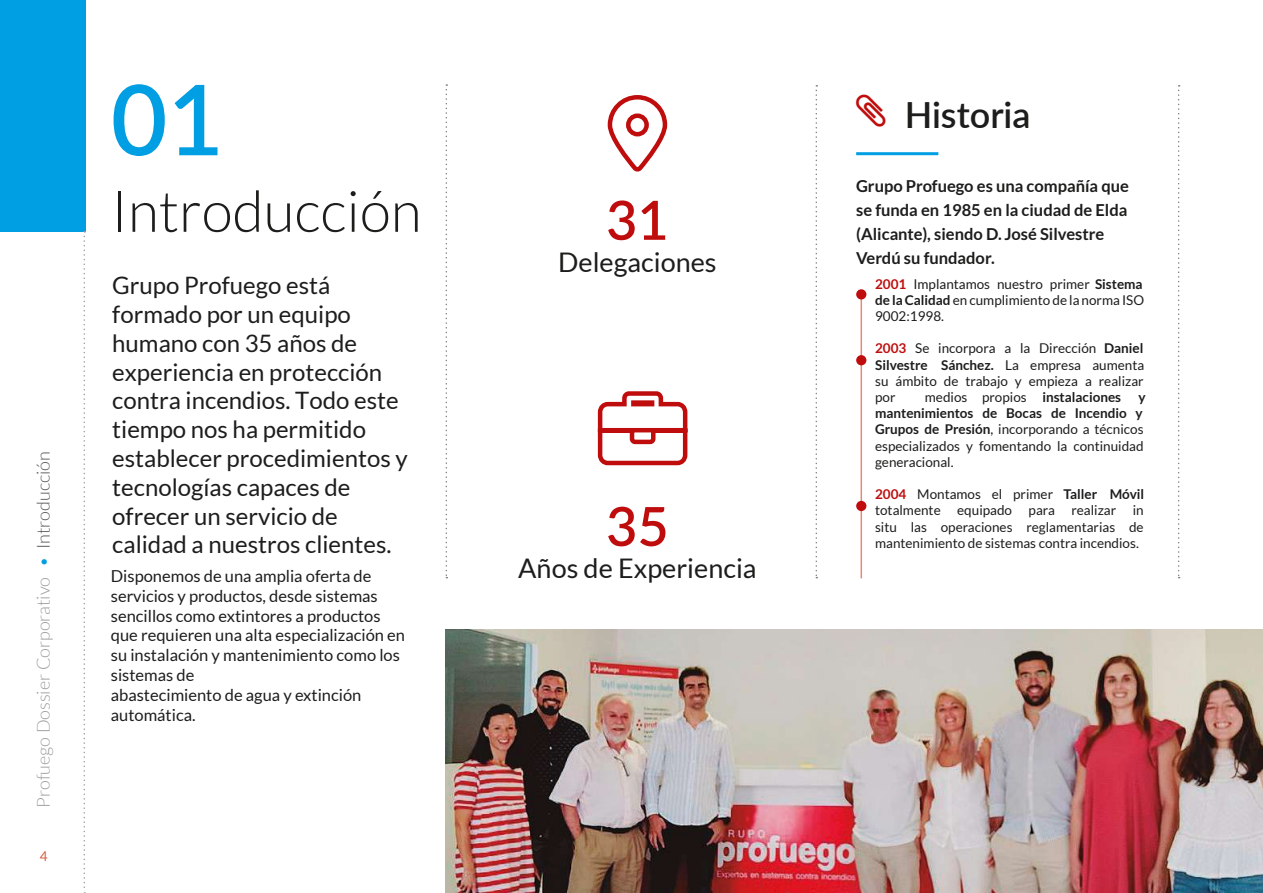
<style>
.page{position:relative;width:1263px;height:893px;background:#fff}
.page>*{position:absolute;margin:0;border:0;box-sizing:border-box;transform-origin:0 0}
.t1{font:600 97.5px "Lato";color:#009ee2}
.t2{font:300 57px "Lato";color:#1d1d1b}
.t3{font:600 54px "Lato";color:#bf0d0d}
.t4{font:600 36px "Lato";color:#1d1d1b}
.t5{font:27px "Lato";color:#1d1d1b}
.t6{font:24px/28.8px "Lato";color:#1d1d1b}
.t7{font:300 18px "Lato";color:#9c9b9b}
.t8{font:16.5px/19.8px "Lato";color:#1d1d1b}
.t9{font:700 16.5px/24px "Lato";color:#1d1d1b}
.t10{font:13.5px/16.2px "Lato";color:#1d1d1b;text-align:justify}
.t11{font:13.5px "Lato";color:#d35f43}
.s1{color:#009ee2}
.s2{color:#575756}
.s3{font-weight:700;color:#bf0d0d}
.s4{font-weight:700}
</style>
<div class="page">
<img style="left:446px;top:629px;width:817px;height:264px">
<hr style="left:860px;top:294px;width:2px;height:284px;background:#e08d72">
<div style="left:0;top:0;width:85px;height:232px;background:#009ee2"></div>
<svg style="left:84px;top:231px;width:1px;height:662px"></svg>
<hr style="left:856px;top:152px;width:82px;height:3px;background:#009ee2">
<svg style="left:446px;top:84px;width:1px;height:494px"></svg>
<svg style="left:815px;top:85px;width:2px;height:493px"></svg>
<svg style="left:1178px;top:85px;width:2px;height:493px"></svg>
<svg style="left:607px;top:95px;width:61px;height:77px"></svg>
<svg style="left:597px;top:391px;width:91px;height:75px"></svg>
<div style="left:856px;top:289px;width:10px;height:10px;background:#bf0d0d;border-radius:50%"></div>
<div style="left:856px;top:355px;width:10px;height:10px;background:#bf0d0d;border-radius:50%"></div>
<div style="left:856px;top:501px;width:10px;height:10px;background:#bf0d0d;border-radius:50%"></div>
<h3 class="t7" style="left:34px;top:808px;width:358px;rotate:-90deg">Profuego Dossier Corporativo <span class="s1">•</span> <span class="s2">Introducción</span></h3>
<p class="t11" style="left:40px;top:849px;width:9px">4</p>
<h1 class="t1" style="left:111px;top:49px;width:115px">01</h1>
<h2 class="t2" style="left:111px;top:181px;width:312px">Introducción</h2>
<p class="t6" style="left:112px;top:271px;width:297px">Grupo Profuego está formado por un equipo humano con 35 años de experiencia en protección contra incendios. Todo este tiempo nos ha permitido establecer procedimientos y tecnologías capaces de ofrecer un servicio de calidad a nuestros clientes.</p>
<p class="t8" style="left:111px;top:566px;width:296px">Disponemos de una amplia oferta de servicios y productos, desde sistemas sencillos como extintores a productos que requieren una alta especialización en su instalación y mantenimiento como los sistemas de<br>abastecimiento de agua y extinción automática.</p>
<h3 class="t3" style="left:606px;top:181px;width:64px">31</h3>
<h3 class="t5" style="left:558px;top:247px;width:160px">Delegaciones</h3>
<h3 class="t3" style="left:606px;top:487px;width:64px">35</h3>
<h3 class="t5" style="left:518px;top:554px;width:240px">Años de Experiencia</h3>
<h3 class="t4" style="left:905px;top:88px;width:127px">Historia</h3>
<p class="t9" style="left:856px;top:174px;width:274px">Grupo Profuego es una compañía que se funda en 1985 en la ciudad de Elda (Alicante), siendo D. José Silvestre<br>Verdú su fundador.</p>
<p class="t10" style="left:875px;top:275px;width:271px"><span class="s3">2001</span> Implantamos nuestro primer <span class="s4">Sistema de laCalidad</span> en cumplimiento de la norma ISO 9002:1998.</p>
<p class="t10" style="left:875px;top:340px;width:271px"><span class="s3">2003</span> Se incorpora a la Dirección <span class="s4">Daniel Silvestre Sánchez.</span> La empresa aumenta su ámbito de trabajo y empieza a realizar por</p>
<p class="t10" style="left:925px;top:389px;width:198px">medios propios <span class="s4">instalaciones</span></p>
<p class="t10" style="left:875px;top:389px;width:272px;text-align:left;text-indent:264px"><span class="s4">y mantenimientos de Bocas de Incendio y<br>Grupos de Presión</span>, incorporando a técnicos especializados y fomentando la continuidad generacional.</p>
<p class="t10" style="left:875px;top:486px;width:271px"><span class="s3">2004</span> Montamos el primer <span class="s4">Taller Móvil </span>totalmente equipado para realizar in situ las operaciones reglamentarias de mantenimiento de sistemas contra incendios.</p>
</div>
